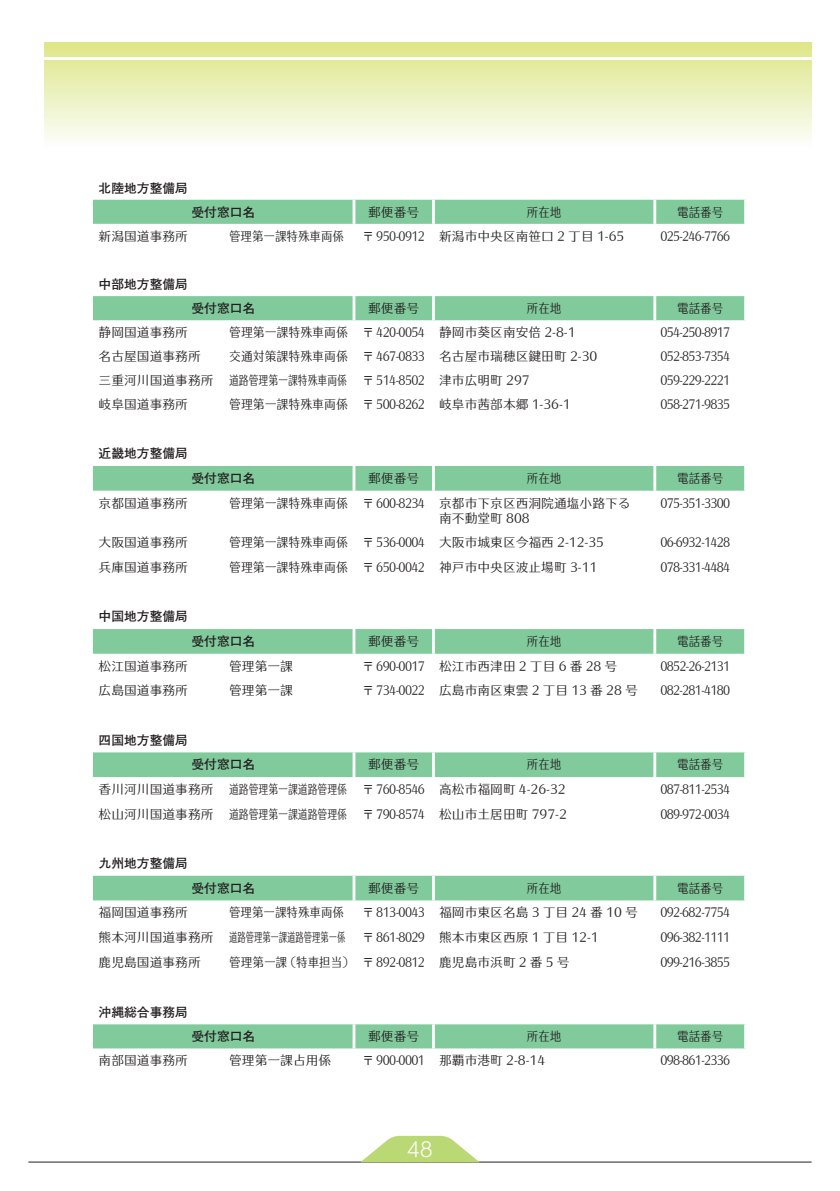
<style>
.page{position:relative;width:840px;height:1191px;background:#fff}
.page>*{position:absolute;margin:0;border:0;box-sizing:border-box;transform-origin:0 0}
.t1{font:300 19.8px "UD Shin M Go Pr 6 N";color:#fff}
.t2{font:12.8px "Kan 48 Typos Std";color:#231f20}
.t3{font:12.8px/15.6px "Kan 48 Typos Std";color:#231f20;scale:.93 1}
.t4{font:12.8px "Kan 48 Typos Std";letter-spacing:-.06em;color:#231f20;scale:.9 1}
.t5{font:12.8px "Kan 48 Typos Std";color:#231f20;scale:.9 1}
.t6{font:700 12.8px "Futo Go B101 Pr 6 N";color:#231f20}
.t7{font:12.8px "Kan 48 Typos Std";color:#231f20;scale:.91 1}
.t8{font:12.8px "Kan 48 Typos Std";letter-spacing:-.025em;color:#231f20;scale:.9 1}
</style>
<div class="page">
<hr style="left:28px;top:1161px;width:783px;height:1px;background:#231f20">
<svg style="left:360px;top:1135px;width:119px;height:27px"></svg>
<div style="left:44px;top:42px;width:767px;height:105px;background:linear-gradient(to bottom,#dde685,#fcfefb)"></div>
<hr style="left:44px;top:57px;width:767px;height:2px;background:#fff">
<div style="left:93px;top:200px;width:650px;height:24px;background:#80ca9c"></div>
<div style="left:93px;top:296px;width:650px;height:24px;background:#80ca9c"></div>
<div style="left:93px;top:466px;width:650px;height:25px;background:#80ca9c"></div>
<div style="left:93px;top:629px;width:650px;height:24px;background:#80ca9c"></div>
<div style="left:93px;top:752px;width:650px;height:25px;background:#80ca9c"></div>
<div style="left:93px;top:875px;width:650px;height:25px;background:#80ca9c"></div>
<div style="left:93px;top:1024px;width:650px;height:24px;background:#80ca9c"></div>
<hr style="left:352px;top:200px;width:3px;height:24px;background:#fff">
<hr style="left:432px;top:200px;width:2px;height:24px;background:#fff">
<hr style="left:653px;top:200px;width:3px;height:24px;background:#fff">
<hr style="left:352px;top:296px;width:3px;height:24px;background:#fff">
<hr style="left:432px;top:296px;width:2px;height:24px;background:#fff">
<hr style="left:653px;top:296px;width:3px;height:24px;background:#fff">
<hr style="left:352px;top:466px;width:3px;height:25px;background:#fff">
<hr style="left:432px;top:466px;width:2px;height:25px;background:#fff">
<hr style="left:653px;top:466px;width:3px;height:25px;background:#fff">
<hr style="left:352px;top:629px;width:3px;height:24px;background:#fff">
<hr style="left:432px;top:629px;width:2px;height:24px;background:#fff">
<hr style="left:653px;top:629px;width:3px;height:24px;background:#fff">
<hr style="left:352px;top:752px;width:3px;height:25px;background:#fff">
<hr style="left:432px;top:752px;width:2px;height:25px;background:#fff">
<hr style="left:653px;top:752px;width:3px;height:25px;background:#fff">
<hr style="left:352px;top:875px;width:3px;height:25px;background:#fff">
<hr style="left:432px;top:875px;width:2px;height:25px;background:#fff">
<hr style="left:653px;top:875px;width:3px;height:25px;background:#fff">
<hr style="left:352px;top:1024px;width:3px;height:24px;background:#fff">
<hr style="left:432px;top:1024px;width:2px;height:24px;background:#fff">
<hr style="left:653px;top:1024px;width:3px;height:24px;background:#fff">
<p class="t6" style="left:99px;top:177px;width:91px">北陸地方整備局</p>
<p class="t6" style="left:191px;top:201px;width:65px">受付窓口名</p>
<p class="t2" style="left:368px;top:201px;width:53px">郵便番号</p>
<p class="t5" style="left:526px;top:201px;width:40px">所在地</p>
<p class="t5" style="left:676px;top:201px;width:53px">電話番号</p>
<p class="t2" style="left:99px;top:225px;width:91px">新潟国道事務所</p>
<p class="t5" style="left:229px;top:225px;width:129px">管理第一課特殊車両係</p>
<p class="t5" style="left:362px;top:225px;width:292px">〒 950-0912 新潟市中央区南笹口 2 丁目 1-65</p>
<p class="t4" style="left:660px;top:225px;width:79px">025-246-7766</p>
<p class="t6" style="left:99px;top:274px;width:91px">中部地方整備局</p>
<p class="t6" style="left:191px;top:298px;width:65px">受付窓口名</p>
<p class="t2" style="left:368px;top:297px;width:53px">郵便番号</p>
<p class="t5" style="left:526px;top:297px;width:40px">所在地</p>
<p class="t5" style="left:676px;top:297px;width:53px">電話番号</p>
<p class="t2" style="left:99px;top:321px;width:91px">静岡国道事務所</p>
<p class="t3" style="left:229px;top:323px;width:374px">管理第一課特殊車両係 〒 420-0054 静岡市葵区南安倍 2-8-1</p>
<p class="t4" style="left:660px;top:321px;width:79px">054-250-8917</p>
<p class="t2" style="left:99px;top:345px;width:104px">名古屋国道事務所</p>
<p class="t3" style="left:229px;top:347px;width:397px">交通対策課特殊車両係 〒 467-0833 名古屋市瑞穂区鍵田町 2-30</p>
<p class="t4" style="left:660px;top:345px;width:79px">052-853-7354</p>
<p class="t2" style="left:99px;top:369px;width:432px">三重河川国道事務所 道路管理第一課特殊車両係 〒 514-8502 津市広明町 297</p>
<p class="t4" style="left:660px;top:369px;width:79px">059-229-2221</p>
<p class="t2" style="left:99px;top:393px;width:91px">岐阜国道事務所</p>
<p class="t3" style="left:229px;top:395px;width:368px">管理第一課特殊車両係 〒 500-8262 岐阜市茜部本郷 1-36-1</p>
<p class="t4" style="left:660px;top:393px;width:79px">058-271-9835</p>
<p class="t6" style="left:99px;top:443px;width:91px">近畿地方整備局</p>
<p class="t6" style="left:191px;top:468px;width:65px">受付窓口名</p>
<p class="t2" style="left:368px;top:467px;width:53px">郵便番号</p>
<p class="t5" style="left:526px;top:467px;width:40px">所在地</p>
<p class="t5" style="left:676px;top:467px;width:53px">電話番号</p>
<p class="t2" style="left:99px;top:491px;width:91px">京都国道事務所</p>
<p class="t3" style="left:439px;top:493px;width:207px;text-indent:-210px">管理第一課特殊車両係 〒 600-8234 京都市下京区西洞院通塩小路下る南不動堂町 808</p>
<p class="t4" style="left:660px;top:491px;width:79px">075-351-3300</p>
<p class="t2" style="left:99px;top:531px;width:91px">大阪国道事務所</p>
<p class="t3" style="left:229px;top:533px;width:404px">管理第一課特殊車両係 〒 536-0004 大阪市城東区今福西 2-12-35</p>
<p class="t4" style="left:660px;top:531px;width:79px">06-6932-1428</p>
<p class="t2" style="left:99px;top:556px;width:91px">兵庫国道事務所</p>
<p class="t3" style="left:229px;top:557px;width:397px">管理第一課特殊車両係 〒 650-0042 神戸市中央区波止場町 3-11</p>
<p class="t4" style="left:660px;top:556px;width:79px">078-331-4484</p>
<p class="t6" style="left:99px;top:606px;width:91px">中国地方整備局</p>
<p class="t6" style="left:191px;top:631px;width:65px">受付窓口名</p>
<p class="t2" style="left:368px;top:630px;width:53px">郵便番号</p>
<p class="t5" style="left:526px;top:630px;width:40px">所在地</p>
<p class="t5" style="left:676px;top:630px;width:53px">電話番号</p>
<p class="t2" style="left:99px;top:654px;width:91px">松江国道事務所</p>
<p class="t2" style="left:229px;top:654px;width:65px">管理第一課</p>
<p class="t5" style="left:362px;top:654px;width:284px">〒 690-0017 松江市西津田 2 丁目 6 番 28 号</p>
<p class="t4" style="left:660px;top:654px;width:79px">0852-26-2131</p>
<p class="t2" style="left:99px;top:679px;width:91px">広島国道事務所</p>
<p class="t2" style="left:229px;top:679px;width:65px">管理第一課</p>
<p class="t5" style="left:362px;top:679px;width:307px">〒 734-0022 広島市南区東雲 2 丁目 13 番 28 号</p>
<p class="t4" style="left:660px;top:679px;width:79px">082-281-4180</p>
<p class="t6" style="left:99px;top:729px;width:91px">四国地方整備局</p>
<p class="t6" style="left:191px;top:754px;width:65px">受付窓口名</p>
<p class="t2" style="left:368px;top:753px;width:53px">郵便番号</p>
<p class="t5" style="left:526px;top:753px;width:40px">所在地</p>
<p class="t5" style="left:676px;top:753px;width:53px">電話番号</p>
<p class="t2" style="left:99px;top:778px;width:468px">香川河川国道事務所 道路管理第一課道路管理係 〒 760-8546 高松市福岡町 4-26-32</p>
<p class="t4" style="left:660px;top:778px;width:79px">087-811-2534</p>
<p class="t2" style="left:99px;top:802px;width:469px">松山河川国道事務所 道路管理第一課道路管理係 〒 790-8574 松山市土居田町 797-2</p>
<p class="t4" style="left:660px;top:802px;width:79px">089-972-0034</p>
<p class="t6" style="left:99px;top:853px;width:91px">九州地方整備局</p>
<p class="t6" style="left:191px;top:877px;width:65px">受付窓口名</p>
<p class="t2" style="left:368px;top:876px;width:53px">郵便番号</p>
<p class="t5" style="left:526px;top:876px;width:40px">所在地</p>
<p class="t5" style="left:676px;top:876px;width:53px">電話番号</p>
<p class="t2" style="left:99px;top:901px;width:91px">福岡国道事務所</p>
<p class="t5" style="left:229px;top:901px;width:129px">管理第一課特殊車両係</p>
<p class="t5" style="left:362px;top:901px;width:307px">〒 813-0043 福岡市東区名島 3 丁目 24 番 10 号</p>
<p class="t4" style="left:660px;top:901px;width:79px">092-682-7754</p>
<p class="t2" style="left:99px;top:926px;width:248px">熊本河川国道事務所 道路管理第一課道路管理第一係</p>
<p class="t5" style="left:362px;top:926px;width:264px">〒 861-8029 熊本市東区西原 1 丁目 12-1</p>
<p class="t4" style="left:660px;top:926px;width:79px">096-382-1111</p>
<p class="t2" style="left:99px;top:950px;width:104px">鹿児島国道事務所</p>
<p class="t7" style="left:229px;top:950px;width:375px">管理第一課（特車担当） 〒 892-0812 鹿児島市浜町 2 番 5 号</p>
<p class="t4" style="left:660px;top:950px;width:79px">099-216-3855</p>
<p class="t6" style="left:99px;top:1002px;width:91px">沖縄総合事務局</p>
<p class="t6" style="left:191px;top:1026px;width:65px">受付窓口名</p>
<p class="t2" style="left:368px;top:1025px;width:53px">郵便番号</p>
<p class="t5" style="left:526px;top:1025px;width:40px">所在地</p>
<p class="t5" style="left:676px;top:1025px;width:53px">電話番号</p>
<p class="t2" style="left:99px;top:1049px;width:91px">南部国道事務所</p>
<p class="t2" style="left:229px;top:1049px;width:104px">管理第一課占用係</p>
<p class="t8" style="left:362px;top:1049px;width:204px">〒 900-0001 那覇市港町 2-8-14</p>
<p class="t4" style="left:660px;top:1049px;width:79px">098-861-2336</p>
<h1 class="t1" style="left:406px;top:1133px;width:28px">48</h1>
</div>
